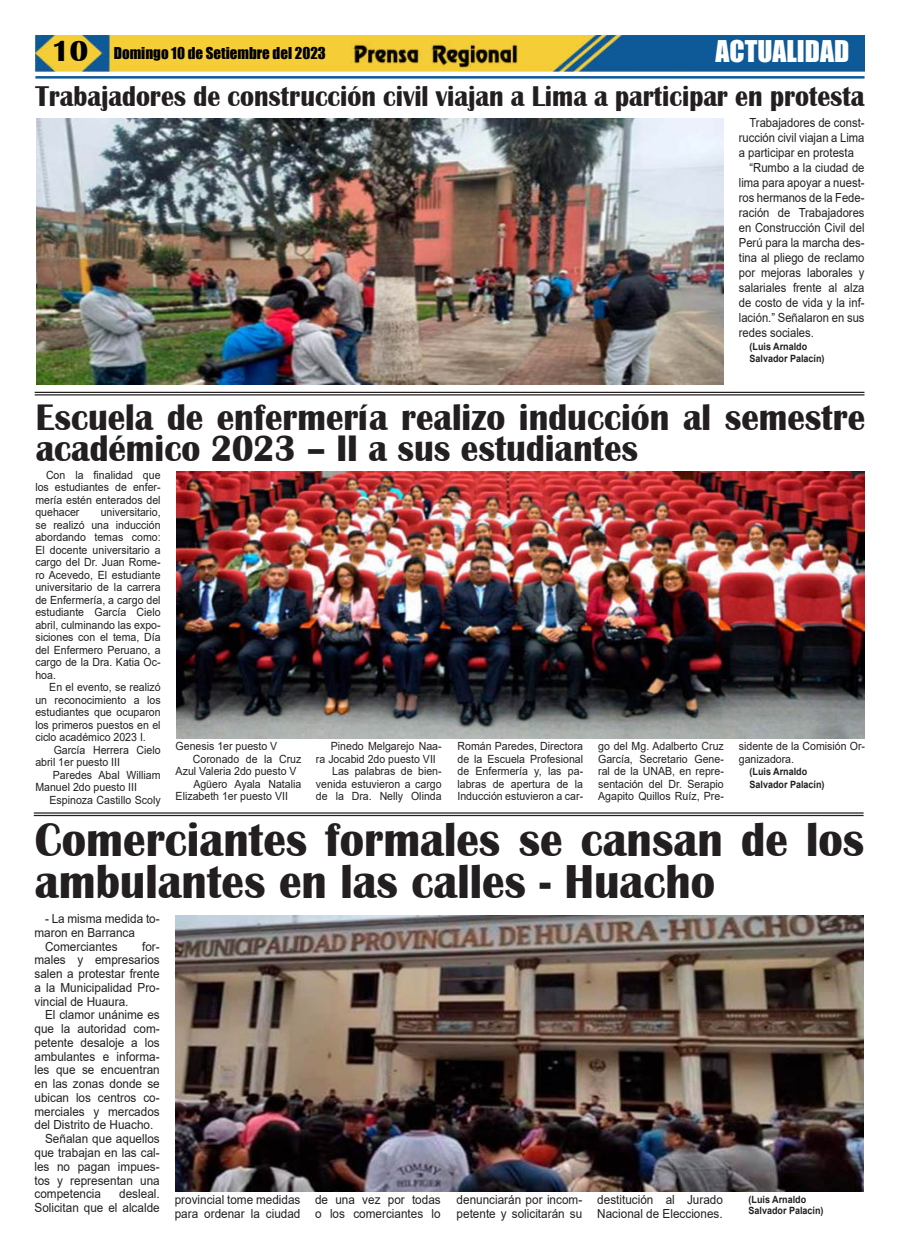
<style>
.page{position:relative;width:900px;height:1258px;background:#fff}
.page>*{position:absolute;margin:0;border:0;box-sizing:border-box;transform-origin:0 0}
.t1{font:700 49px/42.5px "Britannic";color:#231f20;scale:.92 1}
.t2{font:700 38px/31.2px "Britannic";color:#231f20;scale:.92 1}
.t3{font:700 29.38px "Britannic";color:#231f20;scale:.88 1}
.t4{font:27.5px "Impact";color:#fff}
.t5{font:15px "Impact";color:#000}
.t6{font:12.5px/13.8px "Arial";color:#231f20;scale:.94 1}
.t7{font:12.5px "Arial";color:#231f20;scale:.9 1}
.t8{font:11.25px/12.5px "Arial";color:#231f20;text-align:justify;scale:.94 1}
.t9{font:700 10px/12.5px "Arial";color:#231f20;scale:.9 1}
.s1{font-family:"Britannic";font-weight:700;font-size:30px}
</style>
<div class="page">
<img style="left:35px;top:35px;width:830px;height:36px">
<hr style="left:35px;top:76px;width:830px;height:3px;background:#0f5998">
<img style="left:351px;top:41px;width:169px;height:27px">
<img style="left:36px;top:118px;width:688px;height:267px">
<hr style="left:35px;top:392px;width:829px;height:1px;background:#231f20">
<hr style="left:35px;top:394px;width:829px;height:1px;background:#231f20">
<img style="left:177px;top:472px;width:687px;height:266px">
<hr style="left:34px;top:812px;width:830px;height:2px;background:#231f20">
<hr style="left:34px;top:815px;width:830px;height:1px;background:#231f20">
<img style="left:176px;top:915px;width:687px;height:277px">
<h3 class="t5" style="left:52px;top:47px;width:276px"><span class="s1">10</span> Domingo 10 de Setiembre del 2023</h3>
<h3 class="t4" style="left:716px;top:37px;width:135px">ACTUALIDAD</h3>
<h3 class="t3" style="left:36px;top:86px;width:944px">Trabajadores de construcción civil viajan a Lima a participar en protesta</h3>
<p class="t7" style="left:750px;top:118px;width:129px">Trabajadores de const-</p>
<p class="t7" style="left:739px;top:133px;width:141px">rucción civil viajan a Lima</p>
<p class="t7" style="left:739px;top:148px;width:129px">a participar en protesta</p>
<p class="t7" style="left:750px;top:163px;width:129px">“Rumbo a la ciudad de</p>
<p class="t7" style="left:739px;top:178px;width:141px">lima para apoyar a nuest-</p>
<p class="t7" style="left:739px;top:193px;width:141px">ros hermanos de la Fede-</p>
<p class="t7" style="left:739px;top:208px;width:141px">ración de Trabajadores</p>
<p class="t7" style="left:739px;top:223px;width:141px">en Construcción Civil del</p>
<p class="t7" style="left:739px;top:238px;width:141px">Perú para la marcha des-</p>
<p class="t7" style="left:739px;top:253px;width:141px">tina al pliego de reclamo</p>
<p class="t7" style="left:739px;top:268px;width:141px">por mejoras laborales y</p>
<p class="t7" style="left:739px;top:283px;width:141px">salariales frente al alza</p>
<p class="t7" style="left:739px;top:298px;width:141px">de costo de vida y la inf-</p>
<p class="t7" style="left:739px;top:313px;width:141px">lación.” Señalaron en sus</p>
<p class="t7" style="left:739px;top:328px;width:85px">redes sociales.</p>
<p class="t9" style="left:750px;top:341px;width:85px">(Luis Arnaldo<br>Salvador Palacín)</p>
<h2 class="t2" style="left:36px;top:405px;width:903px">Escuela de enfermería realizo inducción al semestre académico 2023 – II a sus estudiantes</h2>
<p class="t8" style="left:35px;top:468px;width:135px;text-indent:11px">Con la finalidad que los estudiantes de enfer&shy;mería estén enterados del quehacer</p>
<p class="t8" style="left:35px;top:507px;width:135px;text-indent:65px">universitario, se realizó una inducción abordando temas como:<br>El docente universitario a cargo del Dr. Juan Rome&shy;ro Acevedo, El estudiante universitario de la carrera de Enfermería, a cargo del estudiante García Cielo abril, culminando las expo&shy;siciones con el tema, Día del Enfermero Peruano, a cargo de la Dra. Katia Oc&shy;hoa.</p>
<p class="t8" style="left:35px;top:682px;width:135px;text-indent:14px">En el evento, se realizó un reconocimiento a los estudiantes que ocuparon los primeros puestos en el ciclo académico 2023 I.</p>
<p class="t8" style="left:35px;top:744px;width:135px;text-indent:18px">García Herrera Cielo abril 1er puesto III</p>
<p class="t8" style="left:35px;top:769px;width:135px;text-indent:18px">Paredes Abal William<br>Manuel 2do puesto III</p>
<p class="t8" style="left:50px;top:794px;width:120px">Espinoza Castillo Scoly</p>
<p class="t8" style="left:457px;top:741px;width:135px">Román Paredes, Directora de la Escuela Profesional de Enfermería y, las pa&shy;labras de apertura de la Inducción estuvieron a car-</p>
<p class="t8" style="left:598px;top:741px;width:135px">go del Mg. Adalberto Cruz García, Secretario Gene&shy;ral de la UNAB, en repre&shy;sentación del Dr. Serapio Agapito Quillos Ruíz, Pre-</p>
<p class="t8" style="left:739px;top:741px;width:136px">sidente de la Comisión Or&shy;ganizadora.</p>
<p class="t8" style="left:176px;top:741px;width:110px">Genesis 1er puesto V</p>
<p class="t8" style="left:193px;top:754px;width:117px">Coronado de la Cruz</p>
<p class="t8" style="left:176px;top:766px;width:130px">Azul Valeria 2do puesto V</p>
<p class="t8" style="left:193px;top:779px;width:116px">Agüero Ayala Natalia</p>
<p class="t8" style="left:176px;top:791px;width:121px">Elizabeth 1er puesto VII</p>
<p class="t8" style="left:331px;top:741px;width:119px">Pinedo Melgarejo Naa-</p>
<p class="t8" style="left:316px;top:754px;width:129px">ra Jocabid 2do puesto VII</p>
<p class="t8" style="left:332px;top:766px;width:118px">Las palabras de bien-</p>
<p class="t8" style="left:316px;top:779px;width:135px">venida estuvieron a cargo</p>
<p class="t8" style="left:316px;top:791px;width:135px">de la Dra. Nelly Olinda</p>
<p class="t9" style="left:750px;top:766px;width:85px">(Luis Arnaldo<br>Salvador Palacín)</p>
<h1 class="t1" style="left:35px;top:822px;width:903px">Comerciantes formales se cansan de los ambulantes en las calles - Huacho</h1>
<p class="t6" style="left:45px;top:913px;width:123px">- La misma medida to-</p>
<p class="t6" style="left:34px;top:927px;width:108px">maron en Barranca</p>
<p class="t6" style="left:45px;top:941px;width:79px">Comerciantes</p>
<p class="t6" style="left:34px;top:941px;width:135px;text-align:justify;text-indent:108px">for&shy;males y empresarios salen a protestar frente a la Municipalidad Pro&shy;vincial de Huaura.</p>
<p class="t6" style="left:45px;top:1009px;width:123px">El clamor unánime es</p>
<p class="t6" style="left:34px;top:1023px;width:135px">que la autoridad com-</p>
<p class="t6" style="left:34px;top:1037px;width:135px">petente desaloje a los</p>
<p class="t6" style="left:34px;top:1051px;width:135px">ambulantes e informa-</p>
<p class="t6" style="left:34px;top:1064px;width:135px">les que se encuentran</p>
<p class="t6" style="left:34px;top:1078px;width:135px">en las zonas donde se</p>
<p class="t6" style="left:34px;top:1092px;width:135px">ubican los centros co-</p>
<p class="t6" style="left:34px;top:1106px;width:135px">merciales y mercados</p>
<p class="t6" style="left:34px;top:1119px;width:128px">del Distrito de Huacho.</p>
<p class="t6" style="left:45px;top:1133px;width:123px">Señalan que aquellos</p>
<p class="t6" style="left:34px;top:1147px;width:135px">que trabajan en las cal-</p>
<p class="t6" style="left:34px;top:1161px;width:135px">les no pagan impues-</p>
<p class="t6" style="left:34px;top:1174px;width:135px">tos y representan una</p>
<p class="t6" style="left:34px;top:1188px;width:72px">competencia</p>
<p class="t6" style="left:34px;top:1188px;width:135px;text-align:right">desleal.<br>Solicitan que el alcalde</p>
<p class="t6" style="left:175px;top:1194px;width:135px">provincial tome medidas para ordenar la ciudad</p>
<p class="t6" style="left:315px;top:1194px;width:135px">de una vez por todas o los comerciantes lo</p>
<p class="t6" style="left:457px;top:1194px;width:135px">denunciarán por incom&shy;petente y solicitarán su</p>
<p class="t6" style="left:597px;top:1194px;width:135px">destitución al Jurado<br>Nacional de Elecciones.</p>
<p class="t9" style="left:749px;top:1194px;width:85px;line-height:11.2px">(Luis Arnaldo<br>Salvador Palacín)</p>
</div>
